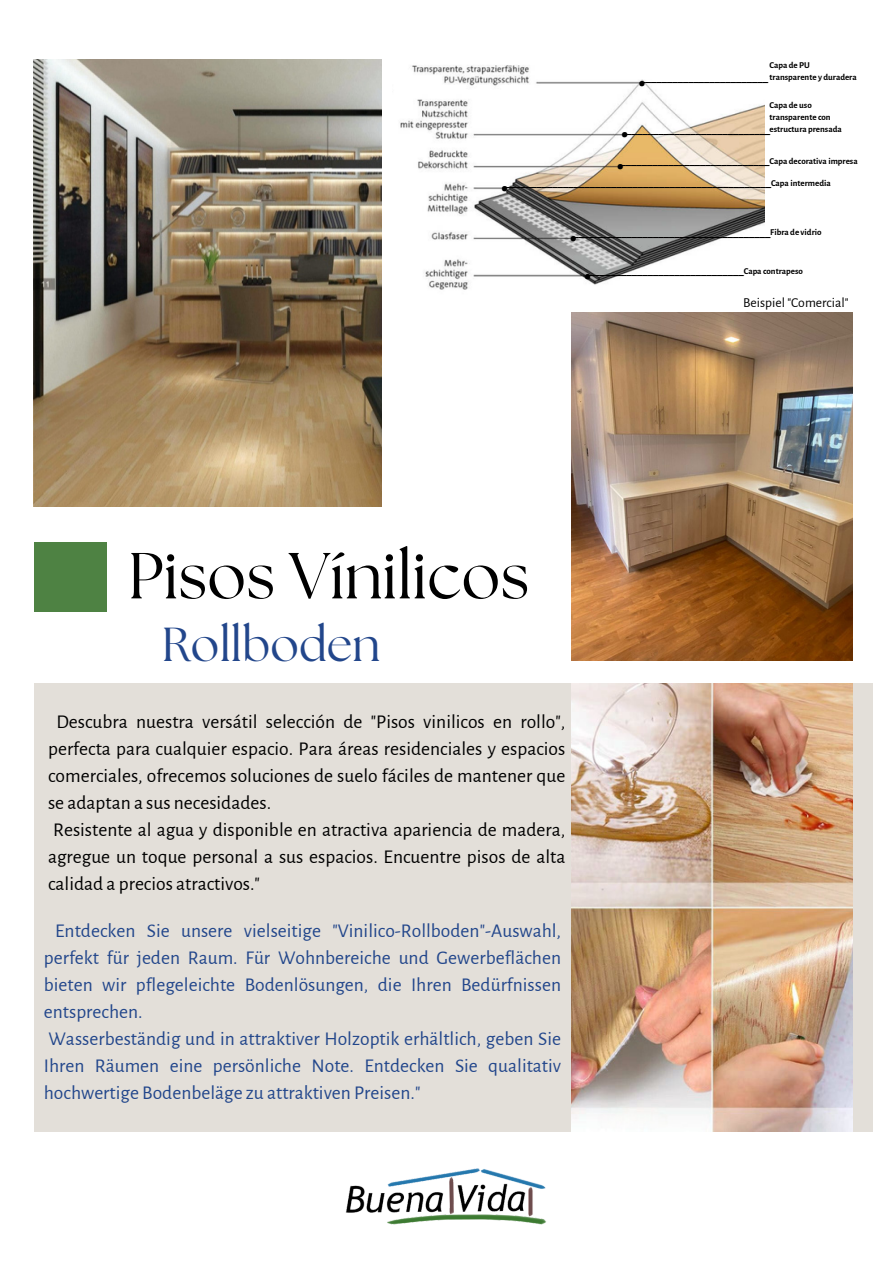
<style>
.page{position:relative;width:893px;height:1264px;background:#fff}
.page>*{position:absolute;margin:0;border:0;box-sizing:border-box;transform-origin:0 0}
.t1{font:64.8px "The Seasons";color:#000}
.t2{font:47.55px "The Seasons";color:#22468b}
.t3{font:700 37.5px "Alegreya Sans";color:#000}
.t4{font:19.5px/27px "Alegreya Sans";color:#000;text-align:justify}
.t5{font:19.5px/27px "Alegreya Sans";color:#22468b;text-align:justify}
.t6{font:13.65px "Alegreya Sans";color:#000}
.t7{font:700 12px "Alegreya Sans";color:#000}
.t8{font:700 9px/12px "Alegreya Sans";color:#000}
</style>
<div class="page">
<div style="left:34px;top:683px;width:838px;height:449px;background:#e3dfd9"></div>
<img style="left:571px;top:683px;width:281px;height:448px">
<img style="left:400px;top:65px;width:364px;height:225px">
<img style="left:34px;top:59px;width:347px;height:448px">
<img style="left:346px;top:1168px;width:201px;height:57px">
<div style="left:34px;top:542px;width:72px;height:70px;background:#4e8243"></div>
<img style="left:571px;top:312px;width:281px;height:348px">
<p class="t8" style="left:769px;top:59px;width:42px">Capa de PU</p>
<p class="t8" style="left:769px;top:71px;width:89px">transparente y duradera</p>
<p class="t8" style="left:769px;top:99px;width:44px">Capa de uso</p>
<p class="t8" style="left:769px;top:111px;width:74px">transparente con estructura prensada</p>
<p class="t8" style="left:769px;top:155px;width:90px">Capa decorativa impresa</p>
<p class="t8" style="left:771px;top:177px;width:61px">Capa intermedia</p>
<p class="t3" style="left:637px;top:56px;width:10px">.</p>
<p class="t7" style="left:640px;top:72px;width:129px">________________________</p>
<p class="t3" style="left:620px;top:107px;width:10px">.</p>
<p class="t7" style="left:626px;top:123px;width:145px">___________________________</p>
<p class="t3" style="left:616px;top:139px;width:10px">.</p>
<p class="t7" style="left:620px;top:155px;width:151px">____________________________</p>
<p class="t3" style="left:500px;top:161px;width:10px">.</p>
<p class="t7" style="left:504px;top:176px;width:268px">__________________________________________________</p>
<p class="t8" style="left:770px;top:226px;width:53px">Fibra de vidrio</p>
<p class="t3" style="left:569px;top:211px;width:10px">.</p>
<p class="t7" style="left:573px;top:226px;width:198px">_____________________________________</p>
<p class="t8" style="left:743px;top:265px;width:61px">Capa contrapeso</p>
<p class="t3" style="left:583px;top:249px;width:10px">.</p>
<p class="t7" style="left:589px;top:265px;width:156px">_____________________________</p>
<p class="t1" style="left:128px;top:546px;width:403px">Pisos Vínilicos</p>
<p class="t2" style="left:162px;top:623px;width:220px">Rollboden</p>
<p class="t4" style="left:48px;top:708px;width:518px;text-indent:8px">Descubra nuestra versátil selección de "Pisos vinilicos en rollo", perfecta para cualquier espacio. Para áreas residenciales y espacios comerciales, ofrecemos soluciones de suelo fáciles de mantener que se adaptan a sus necesidades.</p>
<p class="t4" style="left:48px;top:816px;width:518px">Resistente al agua y disponible en atractiva apariencia de madera, agregue un toque personal a sus espacios. Encuentre pisos de alta calidad a precios atractivos."</p>
<p class="t5" style="left:44px;top:917px;width:518px;text-indent:11px">Entdecken Sie unsere vielseitige "Vinilico-Rollboden"-Auswahl, perfekt für jeden Raum. Für Wohnbereiche und Gewerbeflächen bieten wir pflegeleichte Bodenlösungen, die Ihren Bedürfnissen entsprechen.</p>
<p class="t5" style="left:44px;top:1025px;width:518px">Wasserbeständig und in attraktiver Holzoptik erhältlich, geben Sie Ihren Räumen eine persönliche Note. Entdecken Sie qualitativ hochwertige Bodenbeläge zu attraktiven Preisen."</p>
<p class="t6" style="left:743px;top:296px;width:107px">Beispiel "Comercial"</p>
</div>
